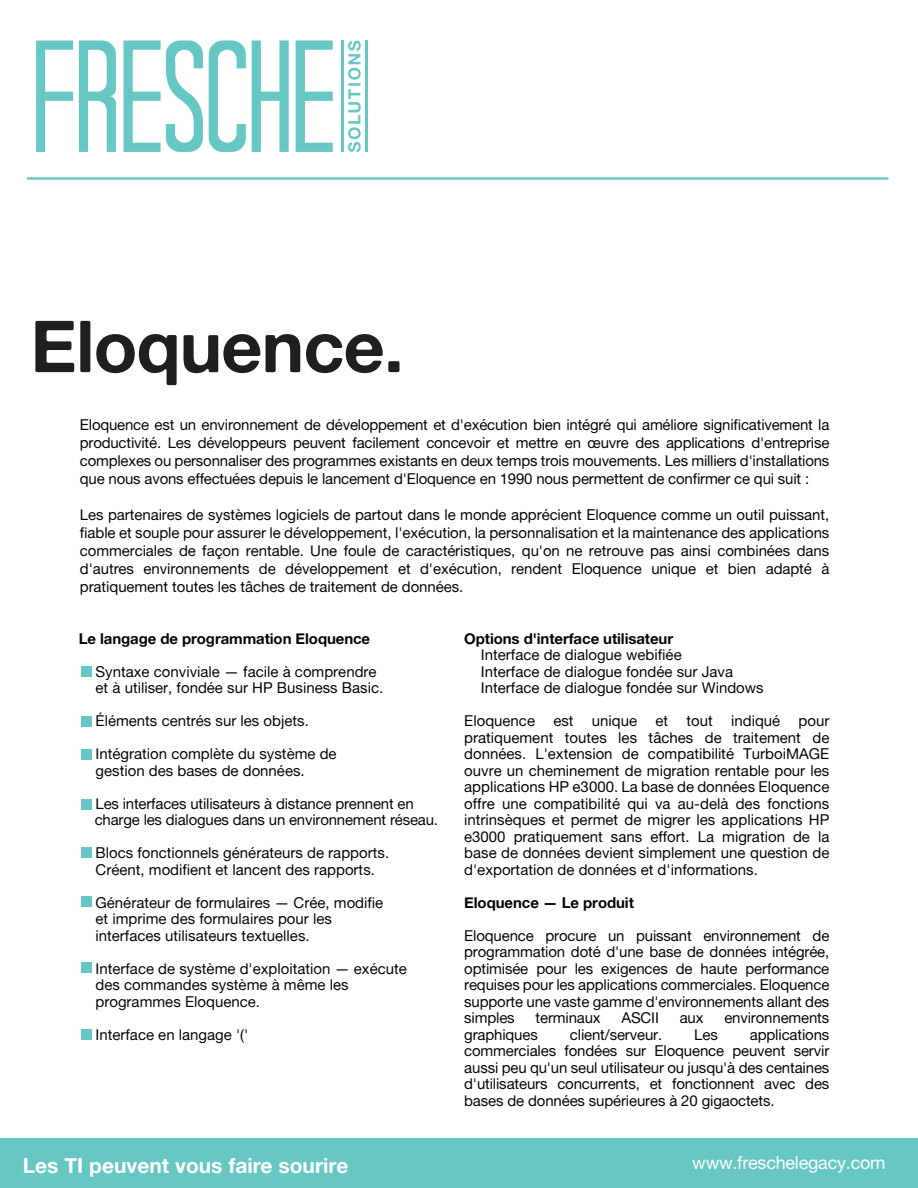
<style>
.page{position:relative;width:918px;height:1188px;background:#fff}
.page>*{position:absolute;margin:0;border:0;box-sizing:border-box;transform-origin:0 0}
.t1{font:72px "Alte Haas Grotesk Bold";letter-spacing:-.015em;color:#211e1e}
.t2{font:21px "Alte Haas Grotesk Bold";color:#fff}
.t3{font:18px "Alte Haas Grotesk";letter-spacing:-.015em;color:#fff}
.t4{font:15px/16.5px "Alte Haas Grotesk";color:#050504}
.t5{font:15px "Alte Haas Grotesk Bold";letter-spacing:-.005em;color:#050504}
</style>
<div class="page">
<hr style="left:27px;top:177px;width:861px;height:3px;background:#66c7c5">
<div style="left:0;top:1139px;width:918px;height:49px;background:#66c7c5"></div>
<svg style="left:36px;top:41px;width:37px;height:111px"></svg>
<svg style="left:79px;top:41px;width:37px;height:111px"></svg>
<svg style="left:123px;top:41px;width:80px;height:111px"></svg>
<svg style="left:209px;top:41px;width:37px;height:111px"></svg>
<svg style="left:252px;top:41px;width:37px;height:111px"></svg>
<svg style="left:296px;top:41px;width:37px;height:111px"></svg>
<hr style="left:341px;top:41px;width:2px;height:111px;background:#66c7c5">
<hr style="left:366px;top:41px;width:2px;height:111px;background:#66c7c5">
<svg style="left:348px;top:41px;width:13px;height:111px"></svg>
<div style="left:81px;top:666px;width:11px;height:10px;background:#66c7c5"></div>
<div style="left:81px;top:716px;width:11px;height:11px;background:#66c7c5"></div>
<div style="left:81px;top:749px;width:11px;height:11px;background:#66c7c5"></div>
<div style="left:81px;top:799px;width:11px;height:11px;background:#66c7c5"></div>
<div style="left:81px;top:847px;width:11px;height:11px;background:#66c7c5"></div>
<div style="left:81px;top:897px;width:11px;height:10px;background:#66c7c5"></div>
<div style="left:81px;top:962px;width:11px;height:11px;background:#66c7c5"></div>
<div style="left:81px;top:1029px;width:11px;height:11px;background:#66c7c5"></div>
<h1 class="t1" style="left:30px;top:302px;width:375px">Eloquence.</h1>
<p class="t4" style="left:80px;top:415px;width:751px;line-height:18px;text-align:justify">Eloquence est un environnement de développement et d'exécution bien intégré qui améliore significativement la productivité. Les développeurs peuvent facilement concevoir et mettre en œuvre des applications d'entreprise complexes ou personnaliser des programmes existants en deux temps trois mouvements. Les milliers d'installations que nous avons effectuées depuis le lancement d'Eloquence en 1990 nous permettent de confirmer ce qui suit :</p>
<p class="t4" style="left:80px;top:505px;width:751px;line-height:18px;text-align:justify">Les partenaires de systèmes logiciels de partout dans le monde apprécient Eloquence comme un outil puissant, fiable et souple pour assurer le développement, l'exécution, la personnalisation et la maintenance des applications commerciales de façon rentable. Une foule de caractéristiques, qu'on ne retrouve pas ainsi combinées dans d'autres environnements de développement et d'exécution, rendent Eloquence unique et bien adapté à pratiquement toutes les tâches de traitement de données.</p>
<p class="t5" style="left:79px;top:629px;width:293px">Le langage de programmation Eloquence</p>
<p class="t4" style="left:96px;top:663px;width:289px">Syntaxe conviviale — facile à comprendre et à utiliser, fondée sur HP Business Basic.</p>
<p class="t4" style="left:96px;top:712px;width:215px">Éléments centrés sur les objets.</p>
<p class="t4" style="left:96px;top:745px;width:243px">Intégration complète du système de gestion des bases de données.</p>
<p class="t4" style="left:95px;top:795px;width:345px">Les interfaces utilisateurs à distance prennent en charge les dialogues dans un environnement réseau.</p>
<p class="t4" style="left:96px;top:844px;width:295px">Blocs fonctionnels générateurs de rapports.<br>Créent, modifient et lancent des rapports.</p>
<p class="t4" style="left:96px;top:894px;width:289px">Générateur de formulaires — Crée, modifie et imprime des formulaires pour les interfaces utilisateurs textuelles.</p>
<p class="t4" style="left:96px;top:960px;width:313px">Interface de système d'exploitation — exécute des commandes système à même les programmes Eloquence.</p>
<p class="t4" style="left:96px;top:1026px;width:154px">Interface en langage '('</p>
<p class="t5" style="left:464px;top:629px;width:211px">Options d'interface utilisateur</p>
<p class="t4" style="left:481px;top:646px;width:284px">Interface de dialogue webifiée<br>Interface de dialogue fondée sur Java<br>Interface de dialogue fondée sur Windows</p>
<p class="t4" style="left:464px;top:712px;width:367px;text-align:justify">Eloquence est unique et tout indiqué pour pratiquement toutes les tâches de traitement de données. L'extension de compatibilité TurboiMAGE ouvre un cheminement de migration rentable pour les applications HP e3000. La base de données Eloquence offre une compatibilité qui va au-delà des fonctions intrinsèques et permet de migrer les applications HP e3000 pratiquement sans effort. La migration de la base de données devient simplement une question de d'exportation de données et d'informations.</p>
<p class="t5" style="left:464px;top:893px;width:171px">Eloquence — Le produit</p>
<p class="t4" style="left:464px;top:927px;width:367px;text-align:justify">Eloquence procure un puissant environnement de programmation doté d'une base de données intégrée, optimisée pour les exigences de haute performance requises pour les applications commerciales. Eloquence supporte une vaste gamme d'environnements allant des simples</p>
<p class="t4" style="left:536px;top:1009px;width:67px">terminaux</p>
<p class="t4" style="left:622px;top:1009px;width:39px">ASCII</p>
<p class="t4" style="left:680px;top:1009px;width:25px">aux</p>
<p class="t4" style="left:724px;top:1009px;width:107px">environnements</p>
<p class="t4" style="left:464px;top:1026px;width:75px">graphiques</p>
<p class="t4" style="left:570px;top:1026px;width:94px">client/serveur.</p>
<p class="t4" style="left:694px;top:1026px;width:25px">Les</p>
<p class="t4" style="left:464px;top:1026px;width:367px;text-align:justify;text-indent:286px">applications commerciales fondées sur Eloquence peuvent servir aussi peu qu'un seul utilisateur ou jusqu'à des centaines d'utilisateurs concurrents, et fonctionnent avec des bases de données supérieures à 20 gigaoctets.</p>
<h2 class="t2" style="left:23px;top:1152px;width:327px">Les TI peuvent vous faire sourire</h2>
<p class="t3" style="left:692px;top:1152px;width:195px">www.freschelegacy.com</p>
</div>
